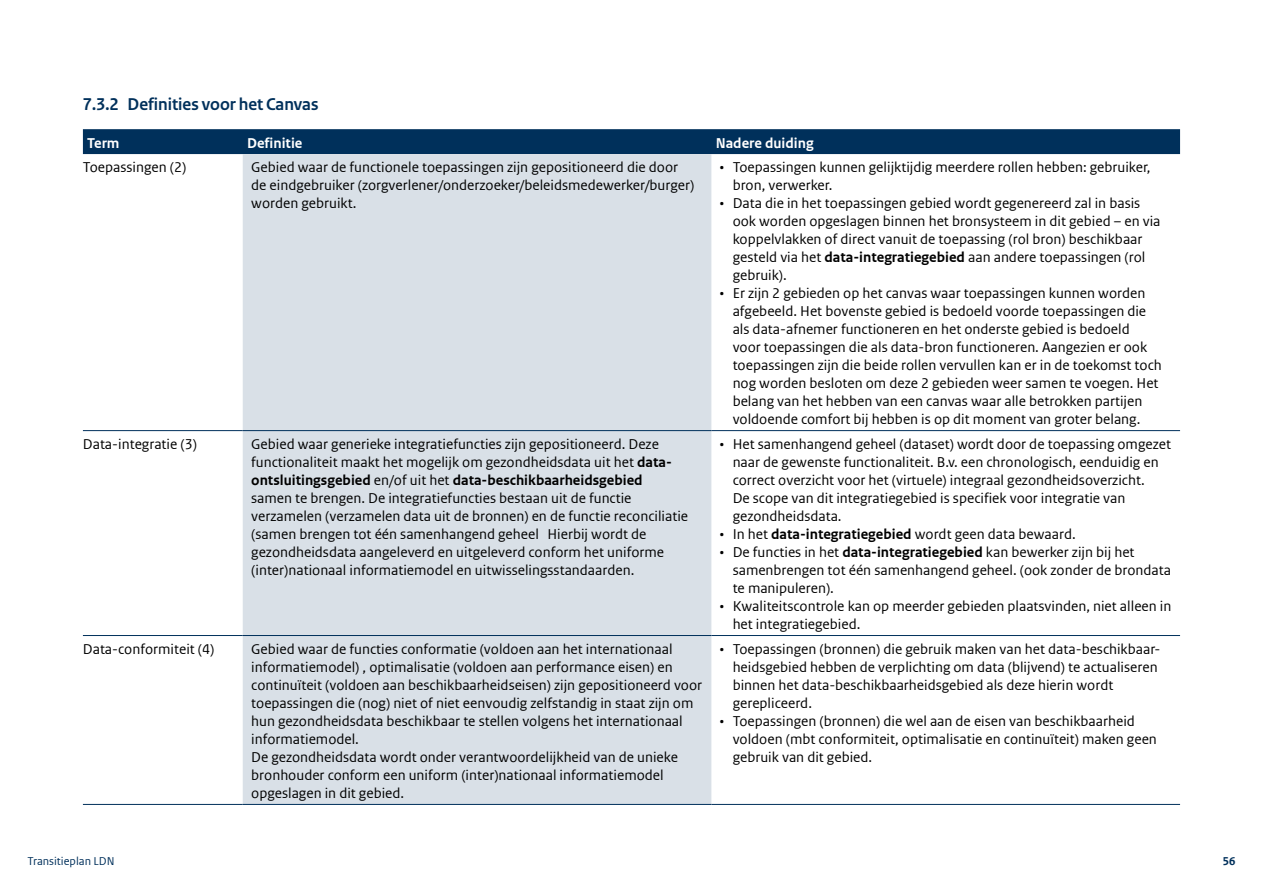
<style>
.page{position:relative;width:1263px;height:893px;background:#fff}
.page>*{position:absolute;margin:0;border:0;box-sizing:border-box;transform-origin:0 0}
.Head_3{font:700 18px "Rijksoverheid Sans Heading";color:#00305b}
.Table_Body_Left{font:15px/18px "Rijksoverheid Sans Web Text Regular 2";color:#000}
.Table_Body_Left-2{font:15px/18px "Rijksoverheid Sans Web Text";color:#000}
.Table_Head{font:700 15px "Rijksoverheid Sans Web Text";color:#fff}
.t1{font:12px "Rijksoverheid Sans Web Text";color:#00305b}
.t2{font:700 12px "Rijksoverheid Sans Web Text";color:#00305b}
.s1{font-family:"Rijksoverheid Sans Web Text"}
.s2{font-family:"Rijksoverheid Sans Web Text";font-weight:700}
.s3{font-family:"Rijksoverheid Sans Web Text Regular 2"}
.s4{font-weight:700}
</style>
<div class="page">
<div style="left:83px;top:129px;width:1097px;height:25px;background:#00305b"></div>
<div style="left:243px;top:154px;width:468px;height:650px;background:#d9e0e7"></div>
<hr style="left:83px;top:635px;width:160px;height:1px;background:#00305b">
<hr style="left:711px;top:635px;width:469px;height:1px;background:#00305b">
<hr style="left:83px;top:804px;width:160px;height:1px;background:#00305b">
<hr style="left:243px;top:804px;width:468px;height:1px;background:#00305b">
<hr style="left:711px;top:804px;width:469px;height:1px;background:#00305b">
<hr style="left:711px;top:430px;width:469px;height:1px;background:#00305b">
<hr style="left:83px;top:430px;width:160px;height:1px;background:#00305b">
<hr style="left:243px;top:430px;width:468px;height:1px;background:#00305b">
<hr style="left:243px;top:635px;width:468px;height:1px;background:#00305b">
<h3 class="Head_3" style="left:83px;top:94px;width:237px">7.3.2 Definities voor het Canvas</h3>
<p class="Table_Head" style="left:87px;top:134px;width:34px">Term</p>
<p class="Table_Head" style="left:247px;top:134px;width:57px">Definitie</p>
<p class="Table_Head" style="left:716px;top:134px;width:99px">Nadere duiding</p>
<p class="Table_Body_Left" style="left:83px;top:158px;width:105px">Toepassingen (2)</p>
<p class="Table_Body_Left" style="left:251px;top:158px;width:445px">Gebied waar de functionele toepassingen zijn gepositioneerd die door de eindgebruiker (zorgverlener/onderzoeker/beleidsmedewerker/burger) <span class="s1">worden gebruikt.</span></p>
<p class="Table_Body_Left" style="left:733px;top:158px;width:419px;text-indent:-13px"><span class="s1">•</span> Toepassingen kunnen gelijktijdig meerdere rollen hebben: gebruiker, <span class="s1">bron, verwerker.</span></p>
<p class="Table_Body_Left" style="left:733px;top:194px;width:429px;text-indent:-13px"><span class="s1">• Data die in het toepassingen gebied wordt gegenereerd zal in basis </span>ook worden opgeslagen binnen het bronsysteem in dit gebied – en via koppelvlakken of direct vanuit de toepassing (rol bron) beschikbaar <span class="s1">gesteld via het</span> <span class="s2">data-integratiegebied</span> <span class="s1">aan andere toepassingen (rol gebruik).</span></p>
<p class="Table_Body_Left" style="left:733px;top:284px;width:431px;text-indent:-13px"><span class="s1">•</span> Er zijn 2 gebieden op het canvas waar toepassingen kunnen worden afgebeeld. Het bovenste gebied is bedoeld voorde toepassingen die als data-afnemer functioneren en het onderste gebied is bedoeld<br>voor toepassingen die als data-bron functioneren. Aangezien er ook <span class="s1">toepassingen zijn die beide rollen vervullen kan er in de toekomst toch </span>nog worden besloten om deze 2 gebieden weer samen te voegen. Het <span class="s1">belang van het hebben van een canvas waar alle betrokken partijen </span>voldoende comfort bij hebben is op dit moment van groter belang.</p>
<p class="Table_Body_Left" style="left:83px;top:435px;width:116px">Data-integratie (3)</p>
<p class="Table_Body_Left" style="left:251px;top:435px;width:438px">Gebied waar generieke integratiefuncties zijn gepositioneerd. Deze functionaliteit maakt het mogelijk om gezondheidsdata uit het <span class="s2">data&shy;ontsluitingsgebied</span> en/of uit het <span class="s2">data-beschikbaarheidsgebied<br></span>samen te brengen. De integratiefuncties bestaan uit de functie verzamelen (verzamelen data uit de bronnen) en de functie reconciliatie (samen brengen tot één samenhangend geheel Hierbij wordt de gezondheidsdata aangeleverd en uitgeleverd conform het uniforme (inter)nationaal informatiemodel en uitwisselingsstandaarden.</p>
<p class="Table_Body_Left-2" style="left:733px;top:435px;width:440px;text-indent:-13px">• Het samenhangend geheel (dataset) wordt door de toepassing omgezet <span class="s3">naar de gewenste functionaliteit. B.v. een chronologisch, eenduidig en </span>correct overzicht voor het (virtuele) integraal gezondheidsoverzicht.<br><span class="s3">De scope van dit integratiegebied is specifiek voor integratie van </span>gezondheidsdata.</p>
<p class="Table_Body_Left-2" style="left:720px;top:525px;width:357px">• <span class="s3">In het</span> <span class="s4">data-integratiegebied</span> wordt geen data bewaard.</p>
<p class="Table_Body_Left-2" style="left:733px;top:543px;width:440px;text-indent:-13px">• <span class="s3">De functies in het</span> <span class="s4">data-integratiegebied</span> kan bewerker zijn bij het samenbrengen tot één samenhangend geheel. (ook zonder de brondata te manipuleren).</p>
<p class="Table_Body_Left-2" style="left:733px;top:597px;width:440px;text-indent:-13px">• Kwaliteitscontrole kan op meerder gebieden plaatsvinden, niet alleen in het integratiegebied.</p>
<p class="Table_Body_Left" style="left:83px;top:640px;width:133px">Data-conformiteit (4)</p>
<p class="Table_Body_Left" style="left:251px;top:640px;width:452px">Gebied waar de functies conformatie (voldoen aan het internationaal informatiemodel) , optimalisatie (voldoen aan performance eisen) en <span class="s1">continuïteit (voldoen aan beschikbaarheidseisen) zijn gepositioneerd voor </span>toepassingen die (nog) niet of niet eenvoudig zelfstandig in staat zijn om <span class="s1">hun gezondheidsdata beschikbaar te stellen volgens het internationaal </span>informatiemodel.</p>
<p class="Table_Body_Left-2" style="left:251px;top:748px;width:428px">De gezondheidsdata wordt onder verantwoordelijkheid van de unieke <span class="s3">bronhouder conform een uniform (inter)nationaal informatiemodel </span>opgeslagen in dit gebied.</p>
<p class="Table_Body_Left-2" style="left:733px;top:640px;width:429px;text-indent:-13px">• Toepassingen (bronnen) die gebruik maken van het data-beschikbaar&shy;heidsgebied hebben de verplichting om data (blijvend) te actualiseren binnen het data-beschikbaarheidsgebied als deze hierin wordt gerepliceerd.</p>
<p class="Table_Body_Left-2" style="left:733px;top:712px;width:426px;text-indent:-13px">• Toepassingen (bronnen) die wel aan de eisen van beschikbaarheid <span class="s3">voldoen (mbt conformiteit, optimalisatie en continuïteit) maken geen </span>gebruik van dit gebied.</p>
<p class="t1" style="left:28px;top:854px;width:88px">Transitieplan LDN</p>
<p class="t2" style="left:1223px;top:855px;width:14px">56</p>
</div>
